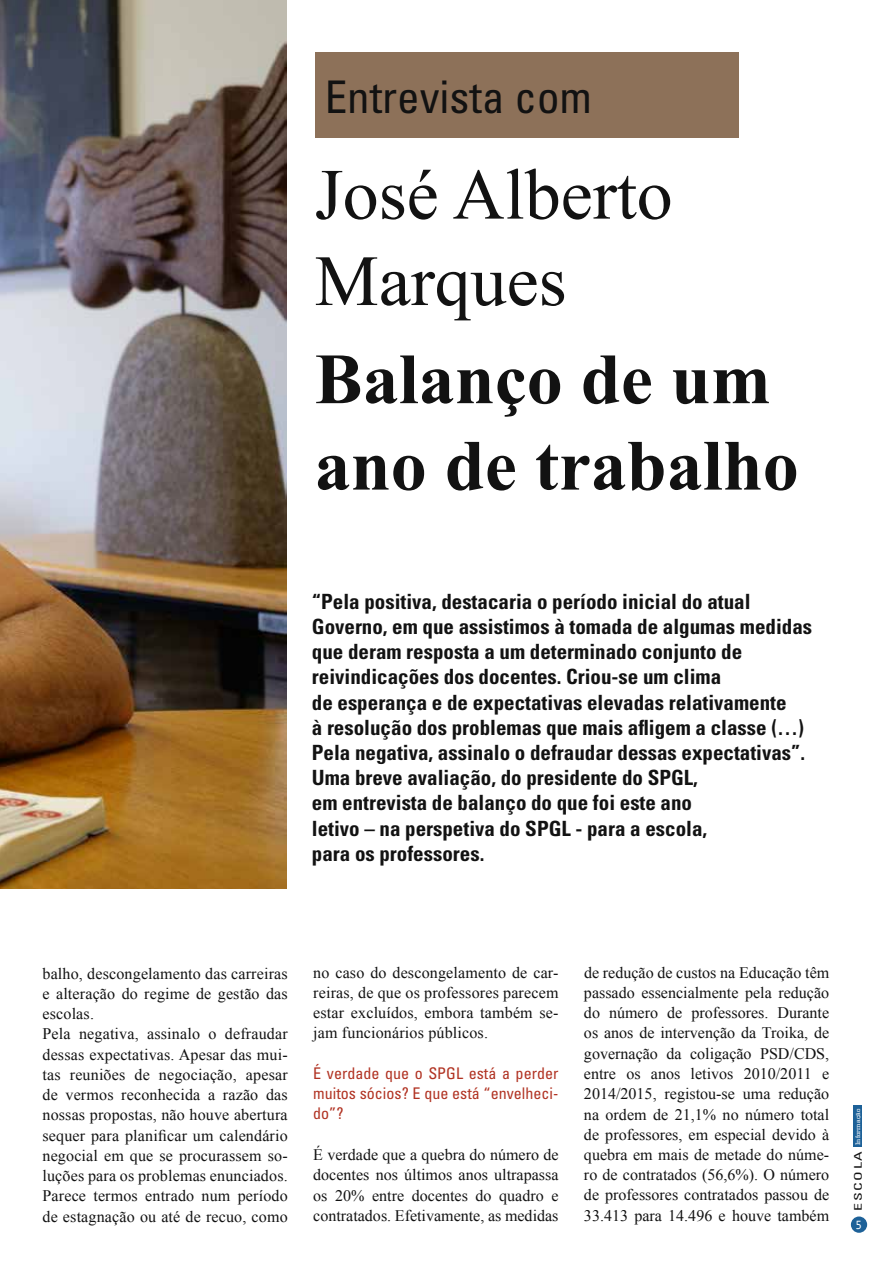
<style>
.page{position:relative;width:893px;height:1263px;background:#fff}
.page>*{position:absolute;margin:0;border:0;box-sizing:border-box;transform-origin:0 0}
.t1{font:700 72px/86.4px "Times New Roman";color:#121212}
.t2{font:72px/86.4px "Times New Roman";color:#121212}
.t3{font:condensed 45px "Univers";color:#121212}
.t4{font:700 condensed 21px/25.2px "Univers";color:#121212}
.t5{font:16.05px/20.2px "Times New Roman";letter-spacing:.01em;color:#121212;text-align:justify}
.t6{font:condensed 16.05px/20.2px "Univers";color:#b13323;text-align:justify}
.t7{font:12px "Andale Mono";color:#fff}
.t8{font:condensed 10.5px "Univers";letter-spacing:.1em;color:#121212;scale:1.5 1}
.t9{font:6.75px "Civic";letter-spacing:.01em;color:#fff;scale:1.33 1}
</style>
<div class="page">
<div style="left:853px;top:1106px;width:9px;height:42px;background:#1d6198"></div>
<div style="left:851px;top:1216px;width:16px;height:17px;background:#1d6198;border-radius:50%"></div>
<div style="left:315px;top:52px;width:423px;height:85px;background:#8d7159"></div>
<img style="left:0;top:0;width:287px;height:888px">
<p class="t3" style="left:325px;top:68px;width:269px">Entrevista com</p>
<p class="t2" style="left:315px;top:150px;width:359px">José Alberto<br>Marques</p>
<p class="t1" style="left:315px;top:334px;width:486px">Balanço de um ano de trabalho</p>
<p class="t4" style="left:312px;top:589px;width:502px">“Pela positiva, destacaria o período inicial do atual Governo, em que assistimos à tomada de algumas medidas que deram resposta a um determinado conjunto de reivindicações dos docentes. Criou-se um clima<br>de esperança e de expectativas elevadas relativamente<br>à resolução dos problemas que mais afligem a classe (…)<br>Pela negativa, assinalo o defraudar dessas expectativas”.<br>Uma breve avaliação, do presidente do SPGL,<br>em entrevista de balanço do que foi este ano<br>letivo – na perspetiva do SPGL - para a escola,<br>para os professores.</p>
<p class="t5" style="left:43px;top:963px;width:247px;text-align:left">balho, descongelamento das carreiras e alteração do regime de gestão das escolas.<br>Pela negativa, assinalo o defraudar dessas expectativas. Apesar das mui&shy;tas reuniões de negociação, apesar de vermos reconhecida a razão das nossas propostas, não houve abertura sequer para planificar um calendário negocial em que se procurassem so&shy;luções para os problemas enunciados.<br>Parece termos entrado num período de estagnação ou até de recuo, como</p>
<p class="t5" style="left:313px;top:962px;width:247px">no caso do descongelamento de car&shy;reiras, de que os professores parecem estar excluídos, embora também se&shy;jam funcionários públicos.</p>
<p class="t6" style="left:313px;top:1063px;width:247px">É verdade que o SPGL está a perder muitos sócios? E que está “envelheci&shy;do”?</p>
<p class="t5" style="left:313px;top:1144px;width:247px">É verdade que a quebra do número de docentes nos últimos anos ultrapassa os 20% entre docentes do quadro e contratados. Efetivamente, as medidas</p>
<p class="t5" style="left:584px;top:962px;width:247px">de redução de custos na Educação têm passado essencialmente pela redução do número de professores. Durante os anos de intervenção da Troika, de governação da coligação PSD/CDS, entre os anos letivos 2010/2011 e 2014/2015, registou-se uma redução na ordem de 21,1% no número total de professores, em especial devido à quebra em mais de metade do núme&shy;ro de contratados (56,6%). O número de professores contratados passou de 33.413 para 14.496 e houve também</p>
<p class="t9" style="left:854px;top:1145px;width:29px;rotate:-90deg">Informação</p>
<p class="t8" style="left:852px;top:1211px;width:41px;rotate:-90deg">ESCOLA</p>
<p class="t7" style="left:855px;top:1217px;width:9px">5</p>
</div>
